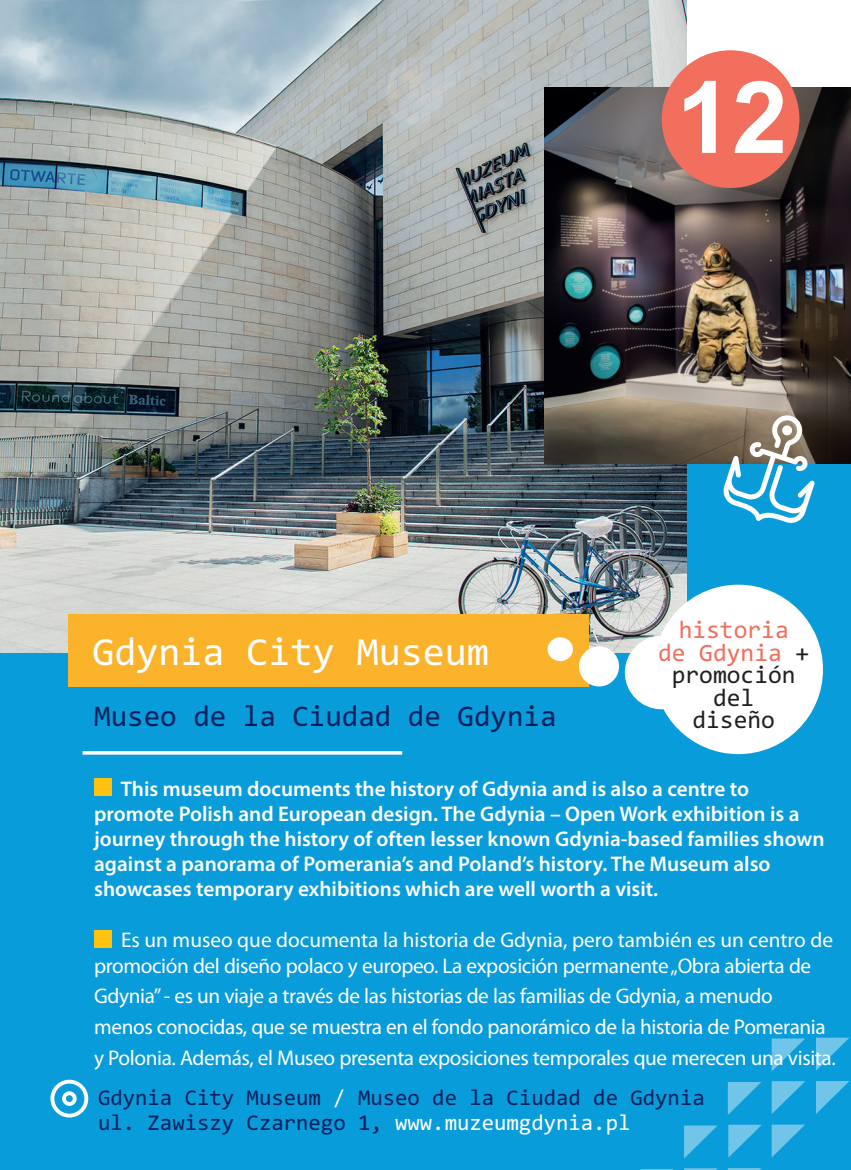
<style>
.page{position:relative;width:851px;height:1170px;background:#fff}
.page>*{position:absolute;margin:0;border:0;box-sizing:border-box;transform-origin:0 0}
.t1{font:700 100px "Arial";color:#fff}
.t2{font:40px "Consolas";color:#fff}
.t3{font:30px "Consolas";color:#00215d}
.t4{font:25px/22.5px "Consolas";color:#231f20;text-align:center}
.t5{font:22.5px/25px "Consolas";color:#00215d}
.t6{font:21.25px/30.8px "Myriad Pro";letter-spacing:-.02em;color:#fff}
.t7{font:600 21.25px/25px "Myriad Pro";color:#fff}
.s1{color:#f26e5d}
.s2{color:#fff}
</style>
<div class="page">
<div style="left:0;top:375px;width:850px;height:794px;background:#099cda"></div>
<img style="left:0;top:0;width:686px;height:652px">
<div style="left:94px;top:778px;width:18px;height:18px;background:#fec210"></div>
<div style="left:94px;top:929px;width:18px;height:18px;background:#fec210"></div>
<hr style="left:82px;top:751px;width:320px;height:3px;background:#fff">
<div style="left:68px;top:614px;width:520px;height:72px;background:#fcb32c"></div>
<svg style="left:50px;top:1079px;width:38px;height:38px"></svg>
<svg style="left:816px;top:1081px;width:33px;height:32px"></svg>
<svg style="left:771px;top:1124px;width:34px;height:33px"></svg>
<svg style="left:727px;top:1168px;width:34px;height:1px"></svg>
<svg style="left:816px;top:1037px;width:33px;height:33px"></svg>
<svg style="left:771px;top:1081px;width:34px;height:33px"></svg>
<svg style="left:728px;top:1124px;width:33px;height:33px"></svg>
<svg style="left:684px;top:1168px;width:33px;height:1px"></svg>
<svg style="left:771px;top:1038px;width:34px;height:33px"></svg>
<svg style="left:727px;top:1082px;width:34px;height:32px"></svg>
<svg style="left:684px;top:1125px;width:33px;height:33px"></svg>
<img style="left:544px;top:87px;width:306px;height:376px">
<div style="left:661px;top:50px;width:138px;height:138px;background:#f26e5d;border-radius:50%"></div>
<svg style="left:721px;top:414px;width:93px;height:109px"></svg>
<div style="left:653px;top:584px;width:169px;height:170px;background:#fff;border-radius:50%"></div>
<div style="left:624px;top:635px;width:74px;height:74px;background:#fff;border-radius:50%"></div>
<div style="left:579px;top:646px;width:40px;height:40px;background:#fff;border-radius:50%"></div>
<div style="left:547px;top:637px;width:26px;height:24px;background:#fff;border-radius:50%"></div>
<h1 class="t1" style="left:676px;top:80px;width:113px">12</h1>
<h2 class="t2" style="left:92px;top:635px;width:398px">Gdynia City Museum</h2>
<h3 class="t3" style="left:94px;top:704px;width:464px">Museo de la Ciudad de Gdynia</h3>
<p class="t4" style="left:658px;top:620px;width:153px"><span class="s1">historia<br>de Gdynia</span> + promoción del<br>diseño</p>
<p class="t7" style="left:94px;top:778px;width:731px;text-indent:27px">This museum documents the history of Gdynia and is also a centre to promote Polish and European design. The Gdynia – Open Work exhibition is a journey through the history of often lesser known Gdynia-based families shown against a panorama of Pomerania’s and Poland’s history. The Museum also showcases temporary exhibitions which are well worth a visit.</p>
<p class="t6" style="left:94px;top:929px;width:740px;line-height:25px;text-indent:27px">Es un museo que documenta la historia de Gdynia, pero también es un centro de promoción del diseño polaco y europeo. La exposición permanente „Obra abierta de</p>
<p class="t6" style="left:94px;top:982px;width:743px">Gdynia”- es un viaje a través de las historias de las familias de Gdynia, a menudo menos conocidas, que se muestra en el fondo panorámico de la historia de Pomerania y Polonia. Además, el Museo presenta exposiciones temporales que merecen una visita.</p>
<p class="t5" style="left:98px;top:1087px;width:608px">Gdynia City Museum <span class="s2">/</span> Museo de la Ciudad de Gdynia ul. Zawiszy Czarnego 1, <span class="s2">www.muzeumgdynia.pl</span></p>
</div>
